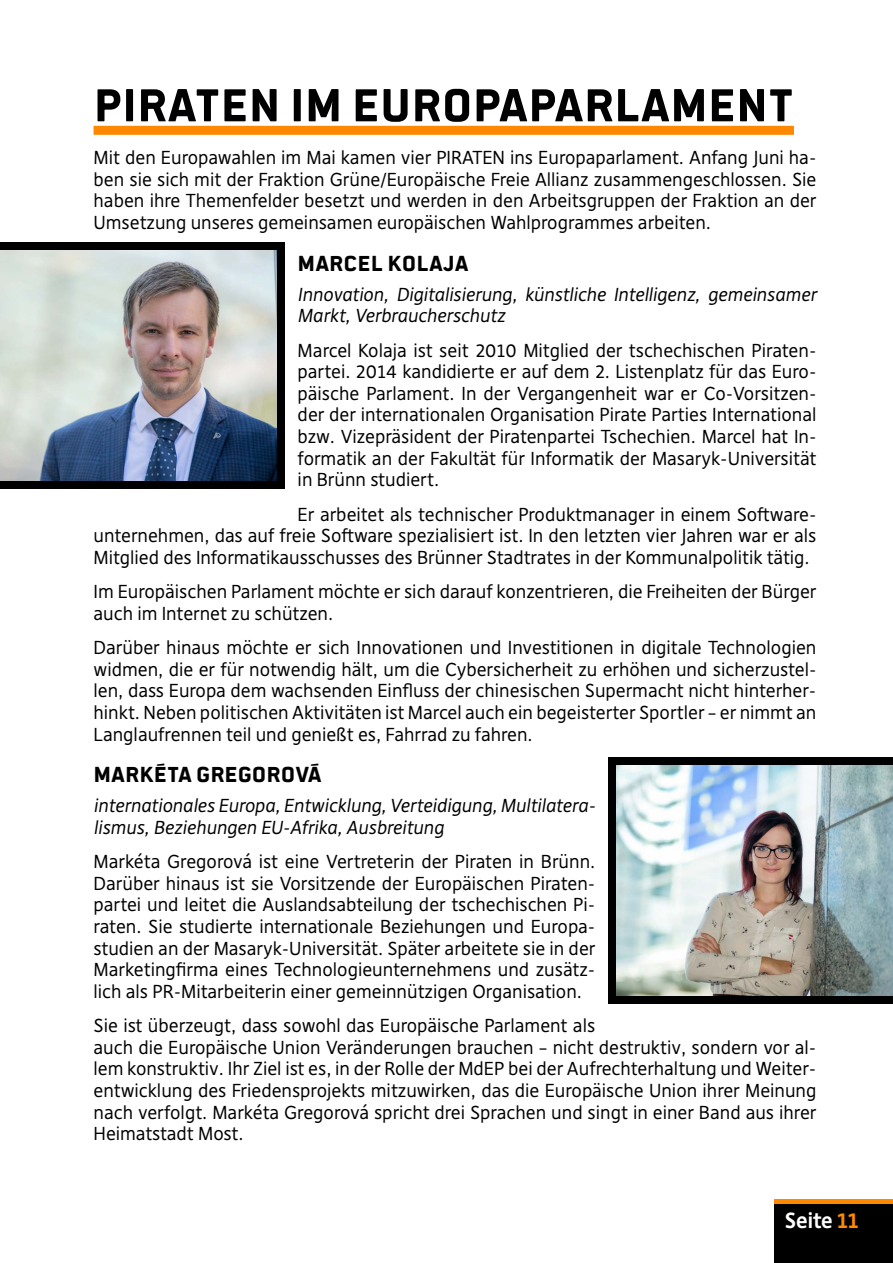
<style>
.page{position:relative;width:893px;height:1263px;background:#fff}
.page>*{position:absolute;margin:0;border:0;box-sizing:border-box;transform-origin:0 0}
.t1{font:700 51px "Politics Head";color:#000}
.t2{font:700 24px "Politics Head";color:#000}
.t3{font:700 21px "Deja Rip";color:#fff}
.t4{font:18px/21.6px "Deja Rip";color:#000;text-align:justify}
.t5{font:italic 18px/21.6px "Deja Rip";color:#000}
.s1{color:#f80}
</style>
<div class="page">
<div style="left:94px;top:126px;width:700px;height:9px;background:#f80"></div>
<div style="left:126px;top:89px;width:7px;height:32px;border:1px solid #fff"></div>
<div style="left:294px;top:89px;width:7px;height:32px;border:1px solid #fff"></div>
<div style="left:0;top:242px;width:285px;height:247px;background:#000"></div>
<div style="left:608px;top:757px;width:285px;height:246px;background:#000"></div>
<img style="left:0;top:251px;width:276px;height:229px">
<img style="left:617px;top:765px;width:276px;height:230px">
<div style="left:774px;top:1203px;width:119px;height:60px;background:#000"></div>
<hr style="left:774px;top:1199px;width:119px;height:4px;background:#f80">
<h1 class="t1" style="left:94px;top:82px;width:702px">PIRATEN IM EUROPAPARLAMENT</h1>
<p class="t4" style="left:94px;top:147px;width:724px">Mit den Europawahlen im Mai kamen vier PIRATEN ins Europaparlament. Anfang Juni ha&shy;ben sie sich mit der Fraktion Grüne/Europäische Freie Allianz zusammengeschlossen. Sie haben ihre Themenfelder besetzt und werden in den Arbeitsgruppen der Fraktion an der Umsetzung unseres gemeinsamen europäischen Wahlprogrammes arbeiten.</p>
<h2 class="t2" style="left:298px;top:252px;width:172px">MARCEL KOLAJA</h2>
<p class="t5" style="left:298px;top:283px;width:520px">Innovation, Digitalisierung, künstliche Intelligenz, gemeinsamer<br>Markt, Verbraucherschutz</p>
<p class="t4" style="left:298px;top:339px;width:520px">Marcel Kolaja ist seit 2010 Mitglied der tschechischen Piraten&shy;partei. 2014 kandidierte er auf dem 2. Listenplatz für das Euro&shy;päische Parlament. In der Vergangenheit war er Co-Vorsitzen&shy;der der internationalen Organisation Pirate Parties International bzw. Vizepräsident der Piratenpartei Tschechien. Marcel hat In&shy;formatik an der Fakultät für Informatik der Masaryk-Universität in Brünn studiert.</p>
<p class="t4" style="left:94px;top:503px;width:724px;text-indent:204px">Er arbeitet als technischer Produktmanager in einem Software&shy;unternehmen, das auf freie Software spezialisiert ist. In den letzten vier Jahren war er als Mitglied des Informatikausschusses des Brünner Stadtrates in der Kommunalpolitik tätig.</p>
<p class="t4" style="left:94px;top:581px;width:724px">Im Europäischen Parlament möchte er sich darauf konzentrieren, die Freiheiten der Bürger auch im Internet zu schützen.</p>
<p class="t4" style="left:94px;top:637px;width:724px">Darüber hinaus möchte er sich Innovationen und Investitionen in digitale Technologien widmen, die er für notwendig hält, um die Cybersicherheit zu erhöhen und sicherzustel&shy;len, dass Europa dem wachsenden Einfluss der chinesischen Supermacht nicht hinterher&shy;hinkt. Neben politischen Aktivitäten ist Marcel auch ein begeisterter Sportler – er nimmt an Langlaufrennen teil und genießt es, Fahrrad zu fahren.</p>
<h2 class="t2" style="left:94px;top:763px;width:230px">MARKÉTA GREGOROVÁ</h2>
<p class="t5" style="left:94px;top:795px;width:503px">internationales Europa, Entwicklung, Verteidigung, Multilatera&shy;lismus, Beziehungen EU-Afrika, Ausbreitung</p>
<p class="t4" style="left:94px;top:851px;width:503px">Markéta Gregorová ist eine Vertreterin der Piraten in Brünn.<br>Darüber hinaus ist sie Vorsitzende der Europäischen Piraten&shy;partei und leitet die Auslandsabteilung der tschechischen Pi&shy;raten. Sie studierte internationale Beziehungen und Europa&shy;studien an der Masaryk-Universität. Später arbeitete sie in der Marketingfirma eines Technologieunternehmens und zusätz&shy;lich als PR-Mitarbeiterin einer gemeinnützigen Organisation.</p>
<p class="t4" style="left:94px;top:1015px;width:724px;text-align:left">Sie ist überzeugt, dass sowohl das Europäische Parlament als<br>auch die Europäische Union Veränderungen brauchen – nicht destruktiv, sondern vor al&shy;lem konstruktiv. Ihr Ziel ist es, in der Rolle der MdEP bei der Aufrechterhaltung und Weiter&shy;entwicklung des Friedensprojekts mitzuwirken, das die Europäische Union ihrer Meinung nach verfolgt. Markéta Gregorová spricht drei Sprachen und singt in einer Band aus ihrer Heimatstadt Most.</p>
<p class="t3" style="left:785px;top:1207px;width:75px">Seite <span class="s1">11</span></p>
</div>
